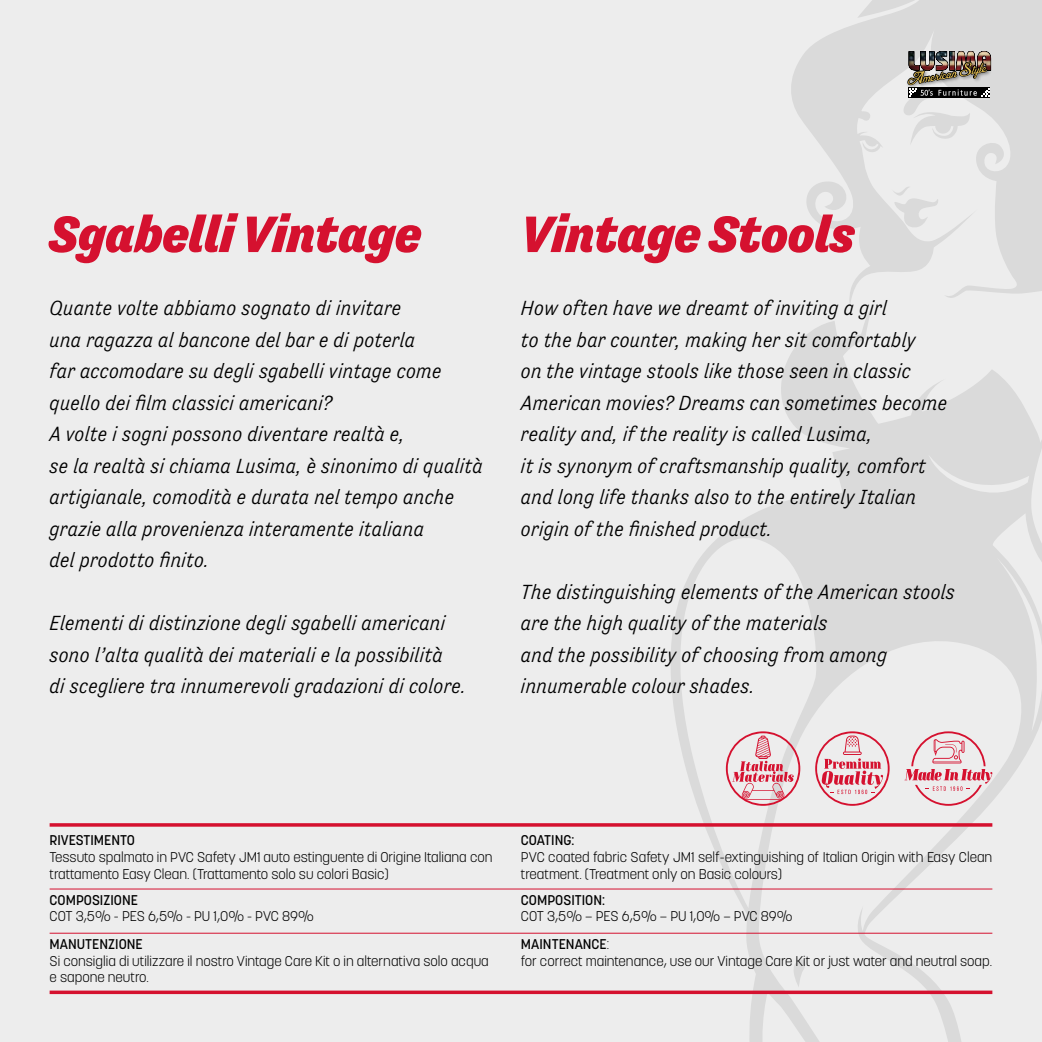
<style>
.page{position:relative;width:1042px;height:1042px;background:#ededed}
.page>*{position:absolute;margin:0;border:0;box-sizing:border-box;transform-origin:0 0}
.t1{font:italic 900 52.5px "Tenso";color:#d5112f}
.t2{font:italic 300 21px/31.5px "Tenso";color:#000}
.t3{font:300 14px/16.8px "Korolev";color:#000}
.t4{font:500 14px "Korolev";color:#000}
.s1{font-weight:500}
</style>
<div class="page">
<svg style="left:661px;top:0;width:381px;height:1042px"></svg>
<svg style="left:789px;top:955px;width:18px;height:32px"></svg>
<svg style="left:902px;top:50px;width:89px;height:96px"></svg>
<hr style="left:50px;top:823px;width:471px;height:3px;background:#d5112f">
<hr style="left:521px;top:823px;width:471px;height:3px;background:#d5112f">
<svg style="left:50px;top:990px;width:471px;height:4px;background:#d8314a"></svg>
<svg style="left:521px;top:990px;width:471px;height:4px;background:#d8304a"></svg>
<hr style="left:50px;top:888px;width:471px;height:1px;background:#d5112f">
<hr style="left:521px;top:888px;width:471px;height:1px;background:#d5112f">
<hr style="left:50px;top:933px;width:471px;height:1px;background:#d5112f">
<hr style="left:521px;top:933px;width:471px;height:1px;background:#d5112f">
<svg style="left:815px;top:731px;width:74px;height:75px"></svg>
<svg style="left:904px;top:731px;width:88px;height:75px"></svg>
<svg style="left:726px;top:731px;width:74px;height:75px"></svg>
<h1 class="t1" style="left:50px;top:204px;width:373px">Sgabelli Vintage</h1>
<p class="t2" style="left:50px;top:292px;width:435px">Quante volte abbiamo sognato di invitare<br>una ragazza al bancone del bar e di poterla<br>far accomodare su degli sgabelli vintage come quello dei film classici americani?<br>A volte i sogni possono diventare realtà e,<br>se la realtà si chiama Lusima, è sinonimo di qualità artigianale, comodità e durata nel tempo anche grazie alla provenienza interamente italiana<br>del prodotto finito.</p>
<p class="t2" style="left:50px;top:607px;width:418px">Elementi di distinzione degli sgabelli americani sono l’alta qualità dei materiali e la possibilità<br>di scegliere tra innumerevoli gradazioni di colore.</p>
<h1 class="t1" style="left:521px;top:204px;width:335px">Vintage Stools</h1>
<p class="t2" style="left:521px;top:292px;width:428px">How often have we dreamt of inviting a girl<br>to the bar counter, making her sit comfortably<br>on the vintage stools like those seen in classic American movies? Dreams can sometimes become reality and, if the reality is called Lusima,<br>it is synonym of craftsmanship quality, comfort and long life thanks also to the entirely Italian origin of the finished product.</p>
<p class="t2" style="left:521px;top:575px;width:436px">The distinguishing elements of the American stools are the high quality of the materials<br>and the possibility of choosing from among innumerable colour shades.</p>
<p class="t4" style="left:50px;top:831px;width:87px">RIVESTIMENTO</p>
<p class="t3" style="left:50px;top:849px;width:444px">Tessuto spalmato in PVC Safety JM1 auto estinguente di Origine Italiana con trattamento Easy Clean. (Trattamento solo su colori Basic)</p>
<p class="t4" style="left:50px;top:891px;width:90px">COMPOSIZIONE</p>
<p class="t3" style="left:50px;top:908px;width:266px">COT 3,5% - PES 6,5% - PU 1,0% - PVC 89%</p>
<p class="t4" style="left:50px;top:935px;width:95px">MANUTENZIONE</p>
<p class="t3" style="left:50px;top:952px;width:441px">Si consiglia di utilizzare il nostro Vintage Care Kit o in alternativa solo acqua e sapone neutro.</p>
<p class="t4" style="left:521px;top:831px;width:55px">COATING:</p>
<p class="t3" style="left:521px;top:849px;width:473px">PVC coated fabric Safety JM1 self-extinguishing of Italian Origin with Easy Clean treatment. (Treatment only on Basic colours)</p>
<p class="t4" style="left:521px;top:891px;width:86px">COMPOSITION:</p>
<p class="t3" style="left:521px;top:908px;width:273px">COT 3,5% – PES 6,5% – PU 1,0% – PVC 89%</p>
<p class="t3" style="left:521px;top:935px;width:473px"><span class="s1">MAINTENANCE</span>:<br>for correct maintenance, use our Vintage Care Kit or just water and neutral soap.</p>
</div>
